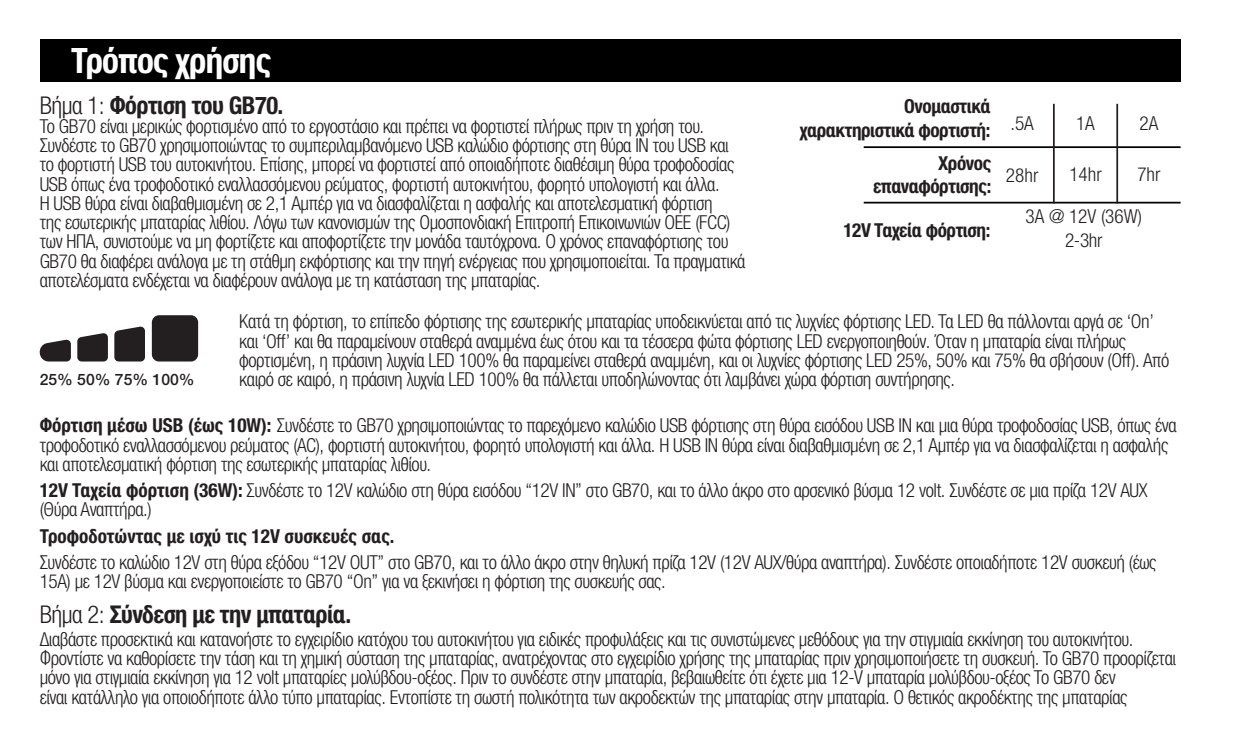
<style>
.page{position:relative;width:1260px;height:756px;background:#fff}
.page>*{position:absolute;margin:0;border:0;box-sizing:border-box;transform-origin:0 0}
.t1{font:700 condensed 35px "Helvetica Neue LTW1 G";letter-spacing:-.02em;color:#fff}
.NOCO_HN_Cond-Text{font:700 condensed 24.5px "Helvetica Neue LTW1 G";letter-spacing:-.02em;color:#231f20}
.NOCO_HN_Cond-Text-2{font:300 condensed 19.25px/19.2px "Helvetica Neue LTW1 G";letter-spacing:-.02em;color:#231f20}
.NOCO_HN_Cond-Text-3{font:700 condensed 19.25px/23.1px "Helvetica Neue LTW1 G";letter-spacing:-.02em;color:#231f20;text-align:right}
.NOCO_HN_Cond-Text-4{font:700 condensed 19.25px "Helvetica Neue LTW1 G";color:#231f20}
.NOCO_HN_Cond-Text-5{font:300 condensed 19.25px "Helvetica Neue LT Std";color:#231f20}
.t2{font:500 15.75px "Helvetica Neue LT Std";color:#231f20}
.s1{font-weight:300}
.s2{font-weight:700}
</style>
<div class="page">
<div style="left:40px;top:40px;width:1141px;height:42px;background:#000"></div>
<hr style="left:864px;top:146px;width:317px;height:2px;background:#000">
<hr style="left:864px;top:202px;width:317px;height:2px;background:#000">
<hr style="left:1053px;top:104px;width:2px;height:100px;background:#231f20">
<hr style="left:1116px;top:104px;width:2px;height:100px;background:#231f20">
<div style="left:152px;top:315px;width:46px;height:47px;background:#231f20;border-radius:7px"></div>
<svg style="left:114px;top:326px;width:31px;height:36px"></svg>
<svg style="left:77px;top:333px;width:31px;height:29px"></svg>
<svg style="left:39px;top:339px;width:32px;height:23px"></svg>
<p class="t1" style="left:71px;top:40px;width:202px">Τρόπος χρήσης</p>
<p class="NOCO_HN_Cond-Text" style="left:40px;top:90px;width:245px"><span class="s1">Βήμα 1:</span> Φόρτιση του GB70.</p>
<p class="NOCO_HN_Cond-Text-2" style="left:40px;top:117px;width:707px">Το GB70 είναι μερικώς φορτισμένο από το εργοστάσιο και πρέπει να φορτιστεί πλήρως πριν τη χρήση του.<br>Συνδέστε το GB70 χρησιμοποιώντας το συμπεριλαμβανόμενο USB καλώδιο φόρτισης στη θύρα IN του USB και το φορτιστή USB του αυτοκινήτου. Επίσης, μπορεί να φορτιστεί από οποιαδήποτε διαθέσιμη θύρα τροφοδοσίας USB όπως ένα τροφοδοτικό εναλλασσόμενου ρεύματος, φορτιστή αυτοκινήτου, φορητό υπολογιστή και άλλα.<br>Η USB θύρα είναι διαβαθμισμένη σε 2,1 Αμπέρ για να διασφαλίζεται η ασφαλής και αποτελεσματική φόρτιση<br>της εσωτερικής μπαταρίας λιθίου. Λόγω των κανονισμών της Ομοσπονδιακή Επιτροπή Επικοινωνιών ΟΕΕ (FCC) των ΗΠΑ, συνιστούμε να μη φορτίζετε και αποφορτίζετε την μονάδα ταυτόχρονα. Ο χρόνος επαναφόρτισης του GB70 θα διαφέρει ανάλογα με τη στάθμη εκφόρτισης και την πηγή ενέργειας που χρησιμοποιείται. Τα πραγματικά αποτελέσματα ενδέχεται να διαφέρουν ανάλογα με τη κατάσταση της μπαταρίας.</p>
<p class="NOCO_HN_Cond-Text-2" style="left:239px;top:312px;width:932px">Κατά τη φόρτιση, το επίπεδο φόρτισης της εσωτερικής μπαταρίας υποδεικνύεται από τις λυχνίες φόρτισης LED. Τα LED θα πάλλονται αργά σε ‘On’ και ‘Off’ και θα παραμείνουν σταθερά αναμμένα έως ότου και τα τέσσερα φώτα φόρτισης LED ενεργοποιηθούν. Όταν η μπαταρία είναι πλήρως φορτισμένη, η πράσινη λυχνία LED 100% θα παραμείνει σταθερά αναμμένη, και οι λυχνίες φόρτισης LED 25%, 50% και 75% θα σβήσουν (Off). Από καιρό σε καιρό, η πράσινη λυχνία LED 100% θα πάλλεται υποδηλώνοντας ότι λαμβάνει χώρα φόρτιση συντήρησης.</p>
<p class="NOCO_HN_Cond-Text-3" style="left:800px;top:95px;width:192px">Ονομαστικά χαρακτηριστικά φορτιστή:</p>
<p class="NOCO_HN_Cond-Text-5" style="left:1140px;top:112px;width:20px">2A</p>
<p class="NOCO_HN_Cond-Text-5" style="left:1010px;top:112px;width:25px">.5A</p>
<p class="NOCO_HN_Cond-Text-5" style="left:1076px;top:112px;width:20px">1A</p>
<p class="NOCO_HN_Cond-Text-3" style="left:873px;top:151px;width:120px">Χρόνος επαναφόρτισης:</p>
<p class="NOCO_HN_Cond-Text-3" style="left:843px;top:218px;width:149px">12V Ταχεία φόρτιση:</p>
<p class="NOCO_HN_Cond-Text-5" style="left:1069px;top:164px;width:34px">14hr</p>
<p class="NOCO_HN_Cond-Text-5" style="left:1137px;top:164px;width:25px">7hr</p>
<p class="NOCO_HN_Cond-Text-5" style="left:1006px;top:164px;width:34px">28hr</p>
<p class="NOCO_HN_Cond-Text-5" style="left:1026px;top:205px;width:118px">3A @ 12V (36W)</p>
<p class="NOCO_HN_Cond-Text-2" style="left:1065px;top:231px;width:39px">2-3hr</p>
<p class="t2" style="left:40px;top:370px;width:156px">25% 50% 75% 100%</p>
<p class="NOCO_HN_Cond-Text-2" style="left:40px;top:416px;width:1138px"><span class="s2">Φόρτιση μέσω USB (έως 10W):</span> Συνδέστε το GB70 χρησιμοποιώντας το παρεχόμενο καλώδιο USB φόρτισης στη θύρα εισόδου USB IN και μια θύρα τροφοδοσίας USB, όπως ένα τροφοδοτικό εναλλασσόμενου ρεύματος (AC), φορτιστή αυτοκινήτου, φορητό υπολογιστή και άλλα. Η USB IN θύρα είναι διαβαθμισμένη σε 2,1 Αμπέρ για να διασφαλίζεται η ασφαλής και αποτελεσματική φόρτιση της εσωτερικής μπαταρίας λιθίου.</p>
<p class="NOCO_HN_Cond-Text-2" style="left:40px;top:481px;width:1109px"><span class="s2">12V Ταχεία φόρτιση (36W):</span> Συνδέστε το 12V καλώδιο στη θύρα εισόδου “12V IN” στο GB70, και το άλλο άκρο στο αρσενικό βύσμα 12 volt. Συνδέστε σε μια πρίζα 12V AUX (Θύρα Αναπτήρα.)</p>
<p class="NOCO_HN_Cond-Text-4" style="left:40px;top:524px;width:356px">Τροφοδοτώντας με ισχύ τις 12V συσκευές σας.</p>
<p class="NOCO_HN_Cond-Text-2" style="left:40px;top:553px;width:1118px">Συνδέστε το καλώδιο 12V στη θύρα εξόδου “12V OUT” στο GB70, και το άλλο άκρο στην θηλυκή πρίζα 12V (12V AUX/θύρα αναπτήρα). Συνδέστε οποιαδήποτε 12V συσκευή (έως<br>15A) με 12V βύσμα και ενεργοποιείστε το GB70 “On” για να ξεκινήσει η φόρτιση της συσκευής σας.</p>
<p class="NOCO_HN_Cond-Text" style="left:40px;top:600px;width:313px"><span class="s1">Βήμα 2:</span> Σύνδεση με την μπαταρία.</p>
<p class="NOCO_HN_Cond-Text-2" style="left:40px;top:630px;width:1138px">Διαβάστε προσεκτικά και κατανοήστε το εγχειρίδιο κατόχου του αυτοκινήτου για ειδικές προφυλάξεις και τις συνιστώμενες μεθόδους για την στιγμιαία εκκίνηση του αυτοκινήτου.<br>Φροντίστε να καθορίσετε την τάση και τη χημική σύσταση της μπαταρίας, ανατρέχοντας στο εγχειρίδιο χρήσης της μπαταρίας πριν χρησιμοποιήσετε τη συσκευή. Το GB70 προορίζεται μόνο για στιγμιαία εκκίνηση για 12 volt μπαταρίες μολύβδου-οξέος. Πριν το συνδέστε στην μπαταρία, βεβαιωθείτε ότι έχετε μια 12-V μπαταρία μολύβδου-οξέος Το GB70 δεν<br>είναι κατάλληλο για οποιοδήποτε άλλο τύπο μπαταρίας. Εντοπίστε τη σωστή πολικότητα των ακροδεκτών της μπαταρίας στην μπαταρία. Ο θετικός ακροδέκτης της μπαταρίας</p>
</div>
